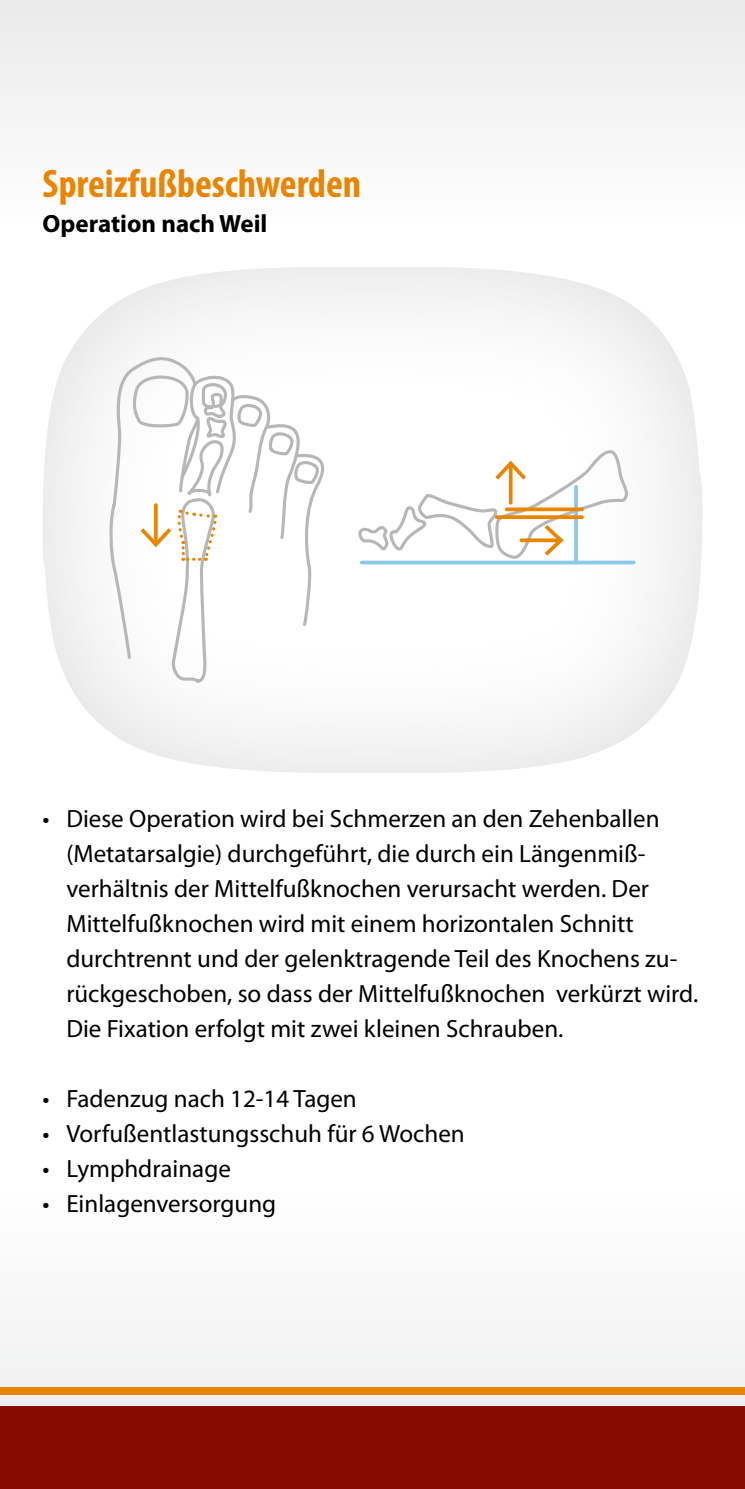
<style>
.page{position:relative;width:745px;height:1489px;background:#fff}
.page>*{position:absolute;margin:0;border:0;box-sizing:border-box;transform-origin:0 0}
.t1{font:700 condensed 40px "Myriad Pro";color:#e98500}
.t2{font:25px/35px "Myriad Pro";color:#000}
.t3{font:700 25px "Myriad Pro";color:#000}
</style>
<div class="page">
<div style="left:0;top:1180px;width:744px;height:308px;background:#f8f8f8"></div>
<div style="left:0;top:0;width:744px;height:232px;background:#f4f4f4"></div>
<div style="left:0;top:1406px;width:744px;height:82px;background:#890a00"></div>
<div style="left:0;top:1387px;width:744px;height:7px;background:#e98500"></div>
<div style="left:38px;top:266px;width:665px;height:510px;background:#f9f9f9"></div>
<svg style="left:109px;top:357px;width:215px;height:326px"></svg>
<svg style="left:177px;top:509px;width:41px;height:52px"></svg>
<svg style="left:154px;top:505px;width:4px;height:23px"></svg>
<svg style="left:140px;top:528px;width:31px;height:19px"></svg>
<svg style="left:358px;top:450px;width:270px;height:110px"></svg>
<svg style="left:361px;top:560px;width:272px;height:4px"></svg>
<hr style="left:574px;top:487px;width:3px;height:75px;background:#8ac8ec">
<svg style="left:496px;top:515px;width:85px;height:4px"></svg>
<svg style="left:506px;top:507px;width:75px;height:4px"></svg>
<h1 class="t1" style="left:43px;top:158px;width:320px">Spreizfußbeschwerden</h1>
<p class="t3" style="left:43px;top:207px;width:226px">Operation nach Weil</p>
<p class="t2" style="left:66px;top:800px;width:633px;text-indent:-24px">• Diese Operation wird bei Schmerzen an den Zehenballen (Metatarsalgie) durchgeführt, die durch ein Längenmiß&shy;verhältnis der Mittelfußknochen verursacht werden. Der Mittelfußknochen wird mit einem horizontalen Schnitt durchtrennt und der gelenktragende Teil des Knochens zu&shy;rückgeschoben, so dass der Mittelfußknochen verkürzt wird.<br>Die Fixation erfolgt mit zwei kleinen Schrauben.</p>
<p class="t2" style="left:43px;top:1080px;width:315px">• Fadenzug nach 12-14 Tagen</p>
<p class="t2" style="left:43px;top:1115px;width:423px">• Vorfußentlastungsschuh für 6 Wochen</p>
<p class="t2" style="left:43px;top:1150px;width:190px">• Lymphdrainage</p>
<p class="t2" style="left:43px;top:1185px;width:235px">• Einlagenversorgung</p>
</div>
